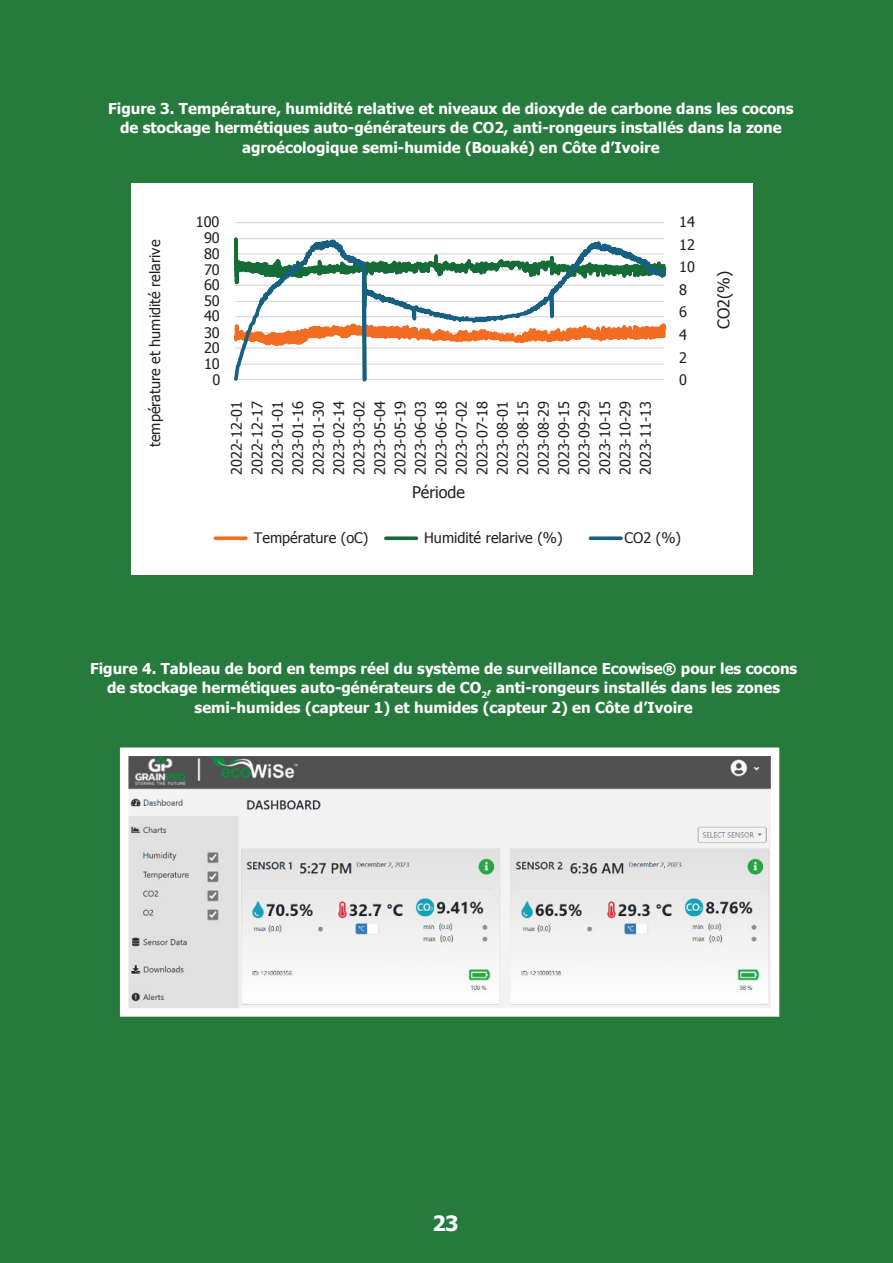
<style>
.page{position:relative;width:893px;height:1263px;background:#267a3c}
.page>*{position:absolute;margin:0;border:0;box-sizing:border-box;transform-origin:0 0}
.t1{font:700 21px "Tahoma";color:#fff}
.t2{font:16.05px "Tahoma";color:#231f20}
.body_text{font:700 15px/19.5px "Tahoma";color:#fff;text-align:center}
.t3{font:14.4px/20.4px "Tahoma";color:#231f20;text-align:justify}
</style>
<div class="page">
<div style="left:132px;top:183px;width:621px;height:391px;background:#fff"></div>
<hr style="left:235px;top:222px;width:429px;height:1px;background:#dad9d8">
<svg style="left:234px;top:237px;width:433px;height:40px"></svg>
<svg style="left:234px;top:239px;width:431px;height:143px"></svg>
<svg style="left:215px;top:536px;width:31px;height:4px"></svg>
<svg style="left:386px;top:536px;width:30px;height:4px"></svg>
<svg style="left:590px;top:536px;width:31px;height:4px"></svg>
<img style="left:130px;top:757px;width:639px;height:250px">
<div style="left:120px;top:747px;width:659px;height:270px;border:9px solid #fff"></div>
<p class="body_text" style="left:108px;top:97px;width:687px">Figure 3. Température, humidité relative et niveaux de dioxyde de carbone dans les cocons de stockage hermétiques auto-générateurs de CO2, anti-rongeurs installés dans la zone agroécologique semi-humide (Bouaké) en Côte d’Ivoire</p>
<p class="t3" style="left:144px;top:447px;width:209px;rotate:-90deg">température et humidité relarive</p>
<p class="t3" style="left:196px;top:211px;width:25px">100</p>
<p class="t3" style="left:204px;top:227px;width:17px">90</p>
<p class="t3" style="left:204px;top:243px;width:17px">80</p>
<p class="t3" style="left:204px;top:259px;width:17px">70</p>
<p class="t3" style="left:204px;top:274px;width:17px">60</p>
<p class="t3" style="left:204px;top:290px;width:17px">50</p>
<p class="t3" style="left:204px;top:305px;width:17px">40</p>
<p class="t3" style="left:204px;top:321px;width:17px">30</p>
<p class="t3" style="left:204px;top:337px;width:17px">20</p>
<p class="t3" style="left:204px;top:353px;width:17px">10</p>
<p class="t3" style="left:212px;top:369px;width:9px">0</p>
<p class="t3" style="left:226px;top:475px;width:75px;rotate:-90deg">2022-12-01<br>2022-12-17<br>2023-01-01<br>2023-01-16<br>2023-01-30<br>2023-02-14<br>2023-03-02<br>2023-05-04<br>2023-05-19<br>2023-06-03<br>2023-06-18<br>2023-07-02<br>2023-07-18<br>2023-08-01<br>2023-08-15<br>2023-08-29<br>2023-09-15<br>2023-09-29<br>2023-10-15<br>2023-10-29<br>2023-11-13</p>
<p class="t2" style="left:412px;top:481px;width:54px">Période</p>
<p class="t3" style="left:679px;top:211px;width:17px">14</p>
<p class="t3" style="left:679px;top:234px;width:17px">12</p>
<p class="t3" style="left:679px;top:256px;width:17px">10</p>
<p class="t3" style="left:679px;top:279px;width:9px">8</p>
<p class="t3" style="left:679px;top:301px;width:9px">6</p>
<p class="t3" style="left:679px;top:324px;width:9px">4</p>
<p class="t3" style="left:679px;top:346px;width:9px">2</p>
<p class="t3" style="left:679px;top:369px;width:9px">0</p>
<p class="t3" style="left:254px;top:527px;width:116px">Température (oC)</p>
<p class="t3" style="left:424px;top:527px;width:140px">Humidité relarive (%)</p>
<p class="t3" style="left:625px;top:527px;width:58px">CO2 (%)</p>
<p class="t2" style="left:713px;top:329px;width:59px;rotate:-90deg">CO2(%)</p>
<p class="body_text" style="left:90px;top:658px;width:709px">Figure 4. Tableau de bord en temps réel du système de surveillance Ecowise® pour les cocons de stockage hermétiques auto-générateurs de CO<sub>2</sub>, anti-rongeurs installés dans les zones semi-humides (capteur 1) et humides (capteur 2) en Côte d’Ivoire</p>
<p class="t1" style="left:432px;top:1209px;width:28px">23</p>
</div>
